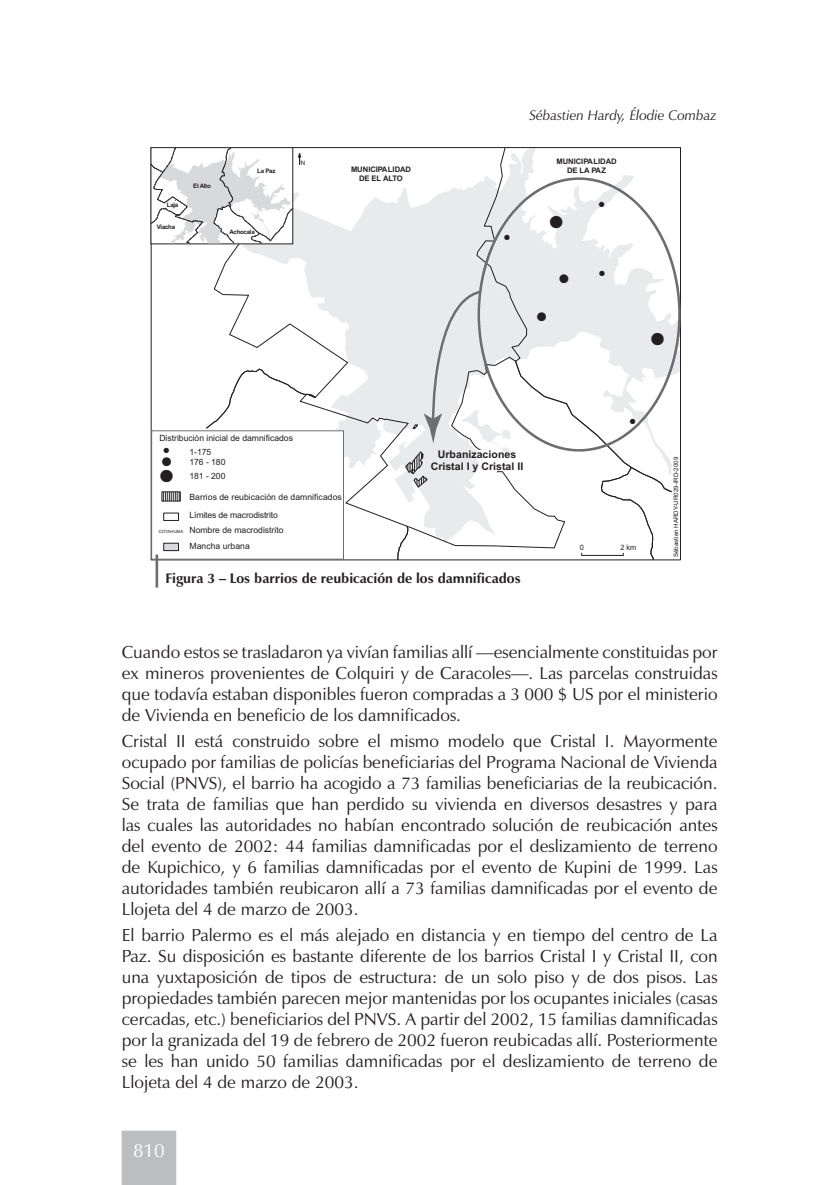
<style>
.page{position:relative;width:839px;height:1185px;background:#fff}
.page>*{position:absolute;margin:0;border:0;box-sizing:border-box;transform-origin:0 0}
.t1{font:19.25px "Zapf Humanist 601 BT";color:#fff}
.t2{font:17.5px/21px "Zapf Humanist 601 BT";color:#231f20;text-align:justify}
.t3{font:17.32px "Zapf Dingbats ITC";color:#231f20}
.t4{font:700 14px "Zapf Humanist 601 BT";color:#231f20}
.t5{font:italic 14px "Zapf Humanist 601 BT";color:#231f20}
.t6{font:12.25px "Zapf Dingbats ITC";color:#231f20}
.t7{font:700 10.5px/12.2px "Arial";color:#231f20;text-align:center}
.t8{font:8.58px "Arial";color:#231f20}
.t9{font:700 7.7px/8.8px "Arial";letter-spacing:-.01em;color:#231f20;text-align:center}
.t10{font:7.35px "Zapf Dingbats ITC";color:#231f20}
.t11{font:7.35px "Arial";color:#231f20}
.t12{font:6.12px "Arial";letter-spacing:.005em;color:#231f20}
.t13{font:700 6.12px "Arial";letter-spacing:-.05em;color:#231f20}
.t14{font:4.2px "Arial";color:#231f20}
</style>
<div class="page">
<div style="left:122px;top:1130px;width:54px;height:54px;background:#bbbdc0"></div>
<svg style="left:150px;top:147px;width:530px;height:413px"></svg>
<hr style="left:155px;top:554px;width:3px;height:33px;background:#6d6e70">
<p class="t13" style="left:167px;top:202px;width:13px">Laja</p>
<p class="t13" style="left:157px;top:223px;width:20px">Viacha</p>
<p class="t13" style="left:193px;top:182px;width:19px">El Alto</p>
<p class="t13" style="left:257px;top:167px;width:20px">La Paz</p>
<p class="t13" style="left:229px;top:229px;width:27px">Achocala</p>
<p class="t12" style="left:300px;top:161px;width:6px">N</p>
<p class="t9" style="left:351px;top:165px;width:62px">MUNICIPALIDAD<br>DE EL ALTO</p>
<p class="t10" style="left:504px;top:234px;width:7px">●</p>
<p class="t5" style="left:529px;top:109px;width:188px">Sébastien Hardy, Élodie Combaz</p>
<p class="t9" style="left:556px;top:157px;width:62px">MUNICIPALIDAD<br>DE LA PAZ</p>
<p class="t3" style="left:549px;top:216px;width:15px">●</p>
<p class="t6" style="left:536px;top:312px;width:11px">●</p>
<p class="t6" style="left:559px;top:274px;width:11px">●</p>
<p class="t10" style="left:598px;top:202px;width:7px">●</p>
<p class="t10" style="left:599px;top:271px;width:7px">●</p>
<p class="t3" style="left:650px;top:332px;width:15px">●</p>
<p class="t8" style="left:159px;top:435px;width:135px">Distribución inicial de damnificados</p>
<p class="t10" style="left:164px;top:448px;width:7px">●</p>
<p class="t8" style="left:189px;top:449px;width:23px">1-175</p>
<p class="t8" style="left:162px;top:459px;width:65px">● 176 - 180</p>
<p class="t8" style="left:160px;top:472px;width:67px">● 181 - 200</p>
<p class="t8" style="left:189px;top:493px;width:154px">Barrios de reubicación de damnificados</p>
<p class="t8" style="left:189px;top:512px;width:90px">Límites de macrodistrito</p>
<p class="t8" style="left:189px;top:527px;width:95px">Nombre de macrodistrito</p>
<p class="t14" style="left:159px;top:530px;width:26px">COTAHUMA</p>
<p class="t8" style="left:189px;top:543px;width:62px">Mancha urbana</p>
<p class="t7" style="left:430px;top:448px;width:94px">Urbanizaciones<br>Cristal I y Cristal II</p>
<p class="t10" style="left:629px;top:419px;width:7px">●</p>
<p class="t11" style="left:579px;top:545px;width:6px">0</p>
<p class="t11" style="left:620px;top:545px;width:18px">2 km</p>
<p class="t12" style="left:673px;top:557px;width:102px;rotate:-90deg">Sébastien HARDY-UR029-IRD-2009</p>
<p class="t4" style="left:165px;top:573px;width:356px">Figura 3 – Los barrios de reubicación de los damnificados</p>
<p class="t2" style="left:122px;top:643px;width:597px">Cuando estos se trasladaron ya vivían familias allí —esencialmente constituidas por ex mineros provenientes de Colquiri y de Caracoles—. Las parcelas construidas que todavía estaban disponibles fueron compradas a 3 000 $ US por el ministerio de Vivienda en beneficio de los damnificados.</p>
<p class="t2" style="left:122px;top:732px;width:597px">Cristal II está construido sobre el mismo modelo que Cristal I. Mayormente ocupado por familias de policías beneficiarias del Programa Nacional de Vivienda Social (PNVS), el barrio ha acogido a 73 familias beneficiarias de la reubicación.<br>Se trata de familias que han perdido su vivienda en diversos desastres y para las cuales las autoridades no habían encontrado solución de reubicación antes del evento de 2002: 44 familias damnificadas por el deslizamiento de terreno de Kupichico, y 6 familias damnificadas por el evento de Kupini de 1999. Las autoridades también reubicaron allí a 73 familias damnificadas por el evento de Llojeta del 4 de marzo de 2003.</p>
<p class="t2" style="left:122px;top:926px;width:597px">El barrio Palermo es el más alejado en distancia y en tiempo del centro de La Paz. Su disposición es bastante diferente de los barrios Cristal I y Cristal II, con una yuxtaposición de tipos de estructura: de un solo piso y de dos pisos. Las propiedades también parecen mejor mantenidas por los ocupantes iniciales (casas cercadas, etc.) beneficiarios del PNVS. A partir del 2002, 15 familias damnificadas por la granizada del 19 de febrero de 2002 fueron reubicadas allí. Posteriormente se les han unido 50 familias damnificadas por el deslizamiento de terreno de Llojeta del 4 de marzo de 2003.</p>
<p class="t1" style="left:133px;top:1142px;width:33px">810</p>
</div>
